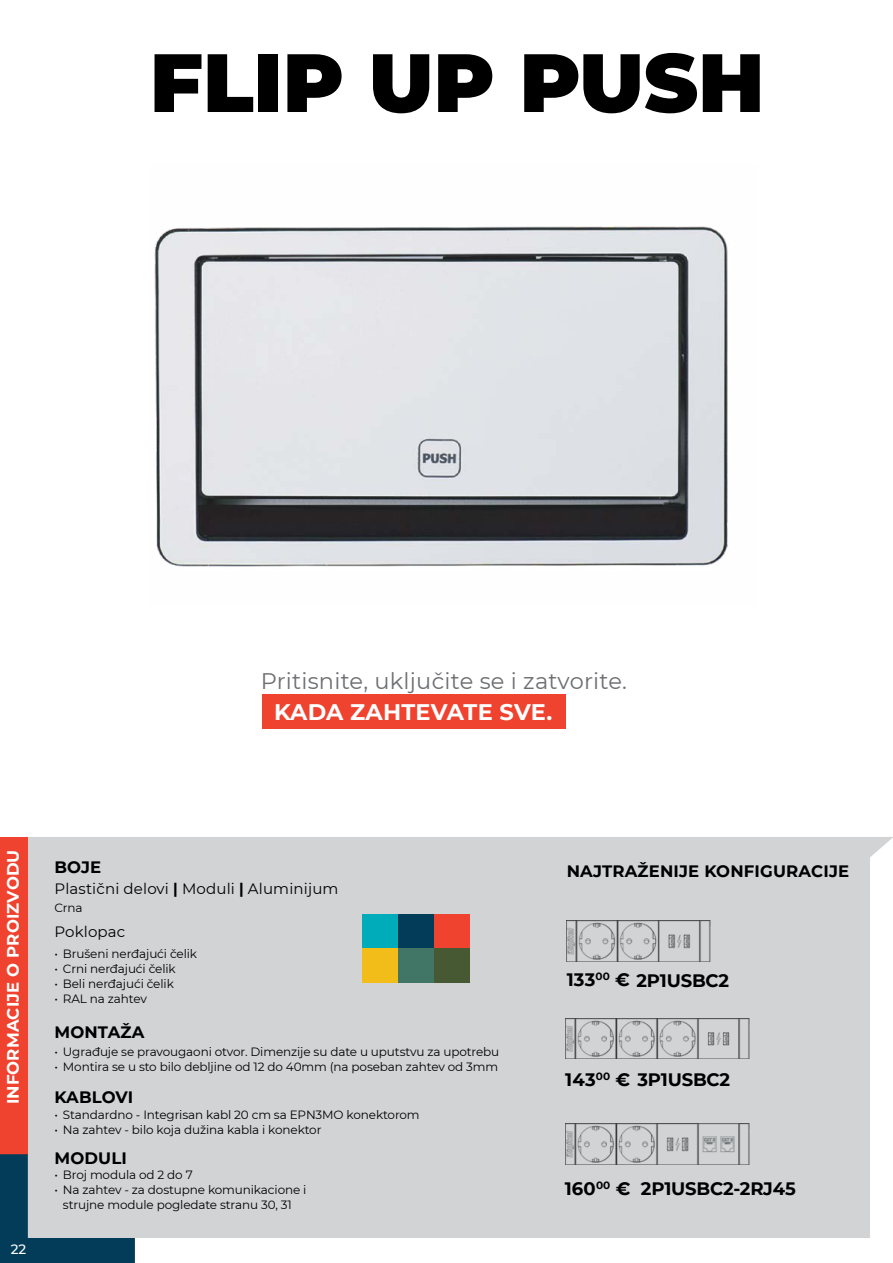
<style>
.page{position:relative;width:893px;height:1263px;background:#fff}
.page>*{position:absolute;margin:0;border:0;box-sizing:border-box;transform-origin:0 0}
.t1{font:900 82.5px "Montserrat";color:#000}
.t2{font:22.5px "Montserrat";letter-spacing:.01em;color:#6d6e71}
.t3{font:700 22.5px "Montserrat";letter-spacing:.01em;color:#fff}
.t4{font:700 18px "Montserrat";letter-spacing:-.01em;color:#000}
.t5{font:700 16.5px "Montserrat";letter-spacing:.01em;color:#000}
.t6{font:700 16.5px "Montserrat";letter-spacing:.01em;color:#fff}
.t7{font:15px "Montserrat";letter-spacing:.01em;color:#000}
.t8{font:500 13.5px "Montserrat";color:#fff}
.t9{font:12px/15px "Montserrat";letter-spacing:-.01em;color:#000;text-align:center}
.s1{font-weight:700}
</style>
<div class="page">
<div style="left:28px;top:837px;width:864px;height:401px;background:#d1d3d4"></div>
<div style="left:0;top:837px;width:28px;height:317px;background:#ef422f"></div>
<svg style="left:0;top:1154px;width:135px;height:109px;background:#7f96a2"></svg>
<img style="left:154px;top:226px;width:574px;height:341px">
<div style="left:262px;top:695px;width:304px;height:34px;background:#ef422f"></div>
<div style="left:362px;top:914px;width:36px;height:34px;background:#00acba"></div>
<div style="left:434px;top:914px;width:36px;height:34px;background:#ef422f"></div>
<div style="left:398px;top:914px;width:36px;height:34px;background:#033c59"></div>
<div style="left:362px;top:948px;width:36px;height:35px;background:#f3bd19"></div>
<div style="left:398px;top:948px;width:36px;height:35px;background:#417566"></div>
<div style="left:434px;top:948px;width:36px;height:35px;background:#465933"></div>
<img style="left:565px;top:1124px;width:185px;height:40px">
<img style="left:567px;top:921px;width:144px;height:41px">
<img style="left:565px;top:1018px;width:185px;height:41px">
<h1 class="t1" style="left:150px;top:21px;width:616px">FLIP UP PUSH</h1>
<h2 class="t2" style="left:261px;top:665px;width:368px">Pritisnite, uključite se i zatvorite.</h2>
<h2 class="t3" style="left:274px;top:696px;width:280px">KADA ZAHTEVATE SVE.</h2>
<h3 class="t6" style="left:1px;top:1104px;width:256px;rotate:-90deg">INFORMACIJE O PROIZVODU</h3>
<p class="t8" style="left:11px;top:1240px;width:17px">22</p>
<h3 class="t5" style="left:54px;top:855px;width:48px">BOJE</h3>
<h3 class="t5" style="left:567px;top:859px;width:284px">NAJTRAŽENIJE KONFIGURACIJE</h3>
<p class="t7" style="left:54px;top:878px;width:286px">Plastični delovi <span class="s1">|</span> Moduli <span class="s1">|</span> Aluminijum</p>
<p class="t9" style="left:54px;top:899px;width:30px">Crna</p>
<p class="t7" style="left:54px;top:921px;width:72px">Poklopac</p>
<p class="t9" style="left:54px;top:945px;width:144px">• Brušeni nerđajući čelik</p>
<p class="t9" style="left:54px;top:960px;width:123px">• Crni nerđajući čelik</p>
<p class="t9" style="left:54px;top:975px;width:121px">• Beli nerđajući čelik</p>
<p class="t9" style="left:54px;top:990px;width:94px">• RAL na zahtev</p>
<h3 class="t5" style="left:54px;top:1020px;width:91px">MONTAŽA</h3>
<p class="t9" style="left:54px;top:1044px;width:446px">• Ugrađuje se pravougaoni otvor. Dimenzije su date u uputstvu za upotrebu</p>
<p class="t9" style="left:54px;top:1059px;width:445px">• Montira se u sto bilo debljine od 12 do 40mm (na poseban zahtev od 3mm</p>
<h3 class="t5" style="left:54px;top:1085px;width:80px">KABLOVI</h3>
<p class="t9" style="left:54px;top:1106px;width:367px">• Standardno - Integrisan kabl 20 cm sa EPN3MO konektorom</p>
<p class="t9" style="left:54px;top:1121px;width:269px">• Na zahtev - bilo koja dužina kabla i konektor</p>
<h3 class="t5" style="left:54px;top:1146px;width:74px">MODULI</h3>
<p class="t9" style="left:54px;top:1167px;width:140px">• Broj modula od 2 do 7</p>
<p class="t9" style="left:54px;top:1182px;width:254px">• Na zahtev - za dostupne komunikacione i strujne module pogledate stranu 30, 31</p>
<h3 class="t4" style="left:567px;top:968px;width:164px">133<sup>00</sup> € 2P1USBC2</h3>
<h3 class="t4" style="left:565px;top:1066px;width:166px">143<sup>00</sup> € 3P1USBC2</h3>
<h3 class="t4" style="left:565px;top:1176px;width:67px">160<sup>00</sup> €</h3>
<h3 class="t4" style="left:641px;top:1176px;width:156px">2P1USBC2-2RJ45</h3>
</div>
